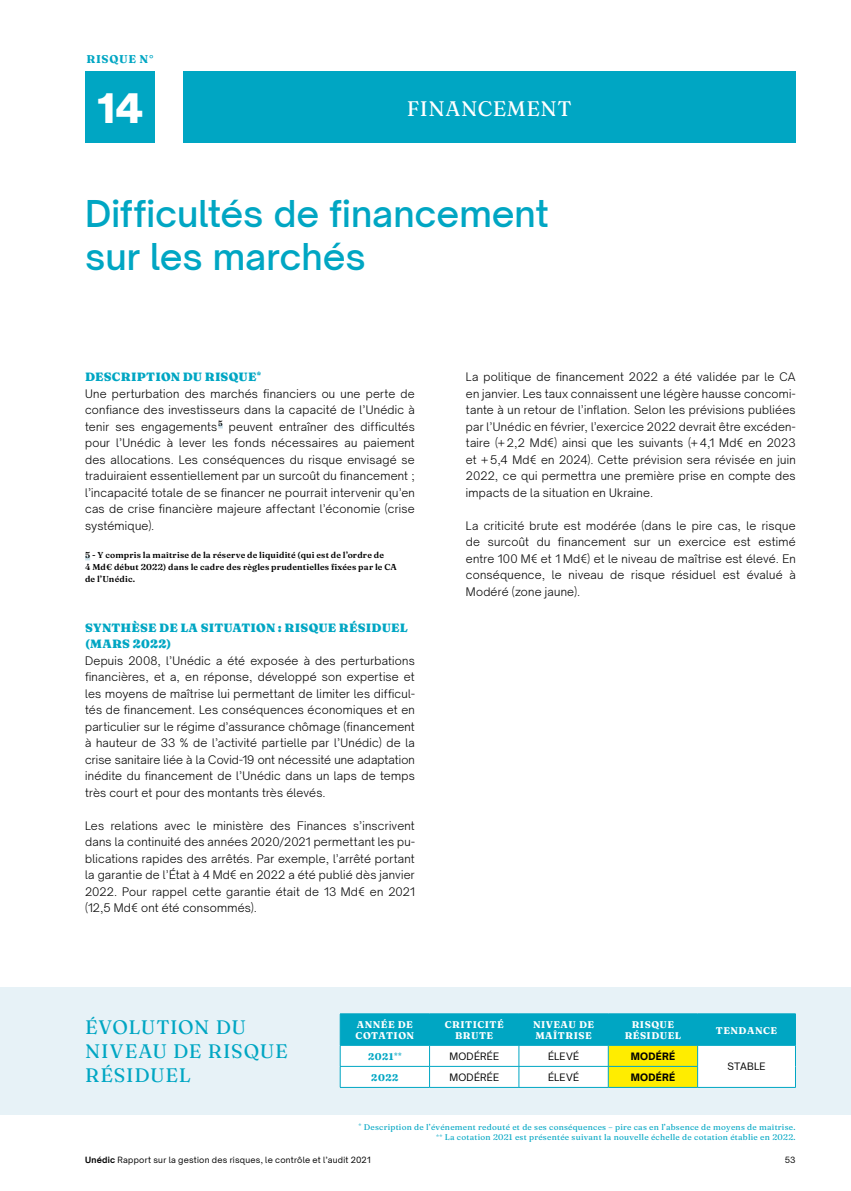
<style>
.page{position:relative;width:851px;height:1191px;background:#fff}
.page>*{position:absolute;margin:0;border:0;box-sizing:border-box;transform-origin:0 0}
.t1{font:900 45.75px "Circular Std";color:#fff}
.t2{font:500 36px/43.5px "Open Sauce Sans";color:#00a6c3}
.t3{font:21px "Fraunces 9 pt";letter-spacing:.025em;color:#fff}
.t4{font:19.5px/24px "Fraunces 9 pt";letter-spacing:.035em;color:#00a6c3}
.t5{font:900 12px/16.5px "Fraunces 9 pt";letter-spacing:.015em;color:#00a6c3}
.t6{font:300 11.25px/16.5px "Open Sauce Sans";letter-spacing:.025em;color:#000;text-align:justify}
.t7{font:700 11.25px "Fraunces 9 pt";letter-spacing:.07em;color:#00a6c3}
.t8{font:700 9.75px/10.5px "Fraunces 9 pt";letter-spacing:.05em;color:#fff}
.t9{font:9.75px "Open Sauce Sans";letter-spacing:.025em;color:#000}
.t10{font:800 9.75px "Open Sauce Sans";letter-spacing:.025em;color:#000}
.t11{font:700 9.75px "Fraunces 9 pt";letter-spacing:.05em;color:#00a6c3}
.t12{font:600 8.7px/12px "Fraunces 9 pt";letter-spacing:.02em;color:#000}
.t13{font:8.25px/10.5px "Fraunces 9 pt";letter-spacing:.03em;color:#00a6c3;text-align:right}
.t14{font:8.25px "Open Sauce Sans";letter-spacing:.03em;color:#000}
.s1{font-weight:700}
</style>
<div class="page">
<div style="left:0;top:986px;width:850px;height:128px;background:#e7f2f7"></div>
<svg style="left:218px;top:424px;width:5px;height:4px"></svg>
<svg style="left:85px;top:556px;width:5px;height:4px"></svg>
<div style="left:183px;top:72px;width:612px;height:71px;background:#00a6c3"></div>
<hr style="left:697px;top:1087px;width:98px;height:1px;background:#00a6c3">
<svg style="left:340px;top:1013px;width:456px;height:74px;background:#89d4c8"></svg>
<hr style="left:340px;top:1087px;width:89px;height:1px;background:#00a6c3">
<hr style="left:429px;top:1087px;width:90px;height:1px;background:#00a6c3">
<hr style="left:519px;top:1087px;width:89px;height:1px;background:#00a6c3">
<hr style="left:608px;top:1087px;width:89px;height:1px;background:#00a6c3">
<div style="left:85px;top:72px;width:70px;height:71px;background:#00a6c3"></div>
<p class="t7" style="left:86px;top:51px;width:69px">RISQUE N°</p>
<h1 class="t1" style="left:97px;top:77px;width:48px">14</h1>
<h3 class="t3" style="left:407px;top:93px;width:166px">FINANCEMENT</h3>
<h2 class="t2" style="left:85px;top:190px;width:465px">Difficultés de financement sur les marchés</h2>
<p class="t5" style="left:85px;top:368px;width:177px">DESCRIPTION DU RISQUE<sup>*</sup></p>
<p class="t6" style="left:85px;top:385px;width:331px">Une perturbation des marchés financiers ou une perte de confiance des investisseurs dans la capacité de l’Unédic à tenir ses engagements <sup>5</sup> peuvent entraîner des difficultés pour l’Unédic à lever les fonds nécessaires au paiement des allocations. Les conséquences du risque envisagé se traduiraient essentiellement par un surcoût du financement ; l’incapacité totale de se financer ne pourrait intervenir qu’en cas de crise financière majeure affectant l’économie (crise systémique).</p>
<p class="t12" style="left:85px;top:548px;width:313px">5 - Y compris la maîtrise de la réserve de liquidité (qui est de l’ordre de<br>4 Md€ début 2022) dans le cadre des règles prudentielles fixées par le CA de l’Unédic.</p>
<p class="t5" style="left:85px;top:618px;width:324px">SYNTHÈSE DE LA SITUATION : RISQUE RÉSIDUEL (MARS 2022)</p>
<p class="t6" style="left:85px;top:652px;width:331px">Depuis 2008, l’Unédic a été exposée à des perturbations financières, et a, en réponse, développé son expertise et les moyens de maîtrise lui permettant de limiter les difficul&shy;tés de financement. Les conséquences économiques et en particulier sur le régime d’assurance chômage (financement à hauteur de 33 % de l’activité partielle par l’Unédic) de la crise sanitaire liée à la Covid-19 ont nécessité une adaptation inédite du financement de l’Unédic dans un laps de temps très court et pour des montants très élevés.</p>
<p class="t6" style="left:85px;top:817px;width:331px">Les relations avec le ministère des Finances s’inscrivent dans la continuité des années 2020/2021 permettant les pu&shy;blications rapides des arrêtés. Par exemple, l’arrêté portant la garantie de l’État à 4 Md€ en 2022 a été publié dès janvier 2022. Pour rappel cette garantie était de 13 Md€ en 2021 (12,5 Md€ ont été consommés).</p>
<p class="t6" style="left:466px;top:368px;width:331px">La politique de financement 2022 a été validée par le CA en janvier. Les taux connaissent une légère hausse concomi&shy;tante à un retour de l’inflation. Selon les prévisions publiées par l’Unédic en février, l’exercice 2022 devrait être excéden&shy;taire (+ 2,2 Md€) ainsi que les suivants (+ 4,1 Md€ en 2023 et + 5,4 Md€ en 2024). Cette prévision sera révisée en juin 2022, ce qui permettra une première prise en compte des impacts de la situation en Ukraine.</p>
<p class="t6" style="left:466px;top:517px;width:331px">La criticité brute est modérée (dans le pire cas, le risque de surcoût du financement sur un exercice est estimé entre 100 M€ et 1 Md€) et le niveau de maîtrise est élevé. En conséquence, le niveau de risque résiduel est évalué à Modéré (zone jaune).</p>
<h3 class="t4" style="left:85px;top:1014px;width:204px">ÉVOLUTION DU<br>NIVEAU DE RISQUE<br>RÉSIDUEL</h3>
<p class="t8" style="left:355px;top:1019px;width:60px">ANNÉE DE<br>COTATION</p>
<p class="t8" style="left:444px;top:1019px;width:60px;text-align:center">CRITICITÉ<br>BRUTE</p>
<p class="t8" style="left:533px;top:1019px;width:63px">NIVEAU DE<br>MAÎTRISE</p>
<p class="t8" style="left:624px;top:1019px;width:58px;text-align:center">RISQUE<br>RÉSIDUEL</p>
<p class="t8" style="left:715px;top:1024px;width:63px">TENDANCE</p>
<p class="t11" style="left:368px;top:1049px;width:35px">2021<sup>**</sup></p>
<p class="t9" style="left:449px;top:1049px;width:51px">MODÉRÉE</p>
<p class="t9" style="left:548px;top:1049px;width:33px">ÉLEVÉ</p>
<p class="t10" style="left:630px;top:1049px;width:46px">MODÉRÉ</p>
<p class="t9" style="left:727px;top:1060px;width:39px">STABLE</p>
<p class="t11" style="left:371px;top:1070px;width:29px">2022</p>
<p class="t9" style="left:449px;top:1070px;width:51px">MODÉRÉE</p>
<p class="t9" style="left:548px;top:1070px;width:33px">ÉLEVÉ</p>
<p class="t10" style="left:630px;top:1070px;width:46px">MODÉRÉ</p>
<p class="t13" style="left:358px;top:1121px;width:438px"><sup>*</sup> Description de l’événement redouté et de ses conséquences – pire cas en l’absence de moyens de maîtrise. <sup>**</sup> La cotation 2021 est présentée suivant la nouvelle échelle de cotation établie en 2022.</p>
<p class="t14" style="left:85px;top:1154px;width:287px"><span class="s1">Unédic</span> Rapport sur la gestion des risques, le contrôle et l’audit 2021</p>
<p class="t14" style="left:784px;top:1154px;width:12px">53</p>
</div>
